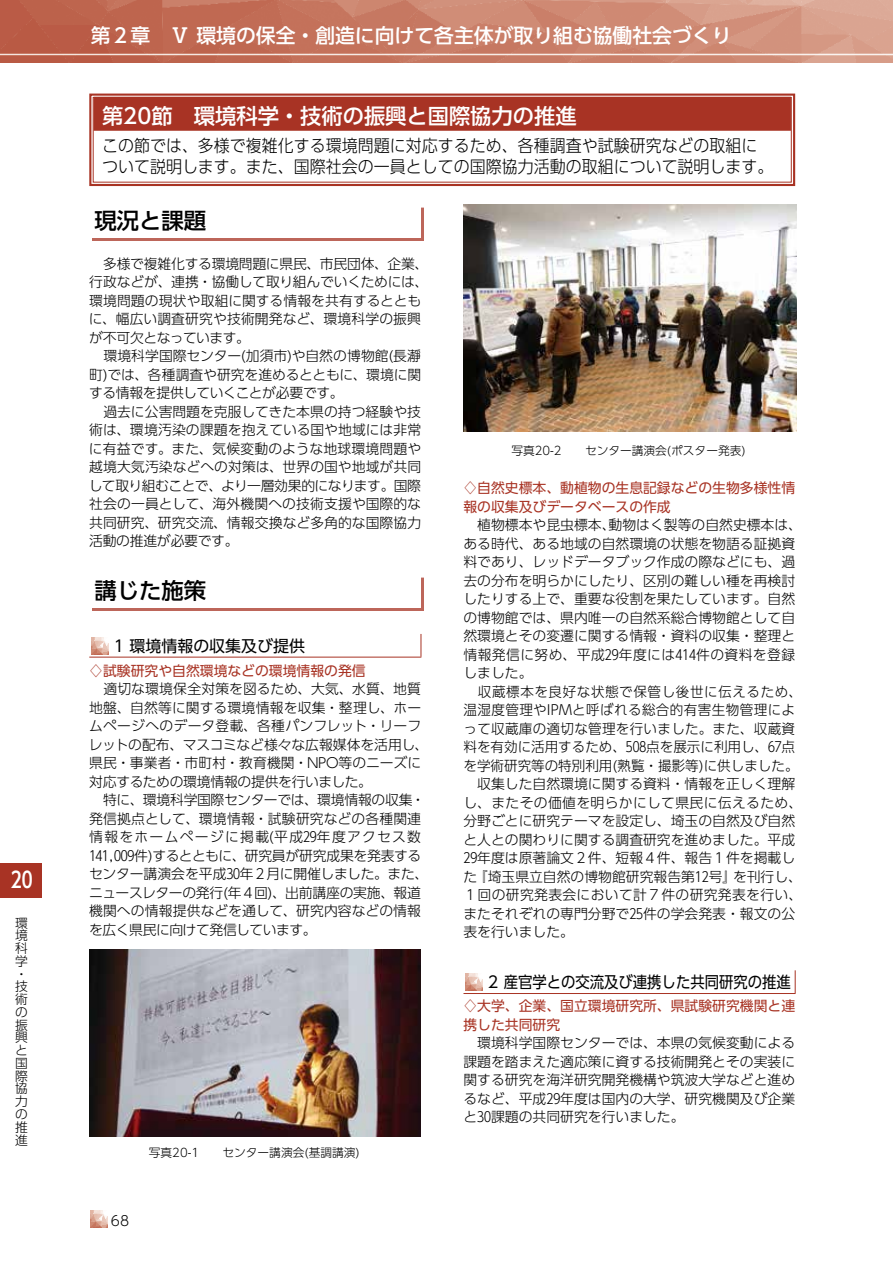
<style>
.page{position:relative;width:893px;height:1263px;background:#fff}
.page>*{position:absolute;margin:0;border:0;box-sizing:border-box;transform-origin:0 0}
.t1{font:500 22.35px "UD Shin Go Pr 6 N";color:#000}
.t2{font:500 21.75px "UD Shin Go Pr 6 N";color:#fff}
.t3{font:500 21.3px "UD Shin Go Pr 6 N";color:#fff}
.t4{font:500 19.8px "UD Shin Go Pr 6 N";color:#fff}
.t5{font:300 16.95px/21.3px "UD Shin Go Pr 6 N";color:#000;scale:.94 1}
.t6{font:15.9px "UD Shin Go Pr 6 N";color:#000}
.t7{font:300 13.8px/18.5px "UD Shin Go Pr 6 N";color:#000}
.t8{font:13.8px/18.5px "UD Shin Go Pr 6 N";color:#a83324}
.t9{font:300 12.75px/12.8px "UD Shin Go Pr 6 N";color:#000}
.t10{font:300 11.7px "UD Shin Go Pr 6 N";color:#000}
</style>
<div class="page">
<img style="left:90px;top:1211px;width:17px;height:17px">
<img style="left:0;top:0;width:893px;height:63px">
<div style="left:0;top:863px;width:42px;height:34px;background:#a83324"></div>
<svg style="left:795px;top:970px;width:1px;height:23px"></svg>
<hr style="left:463px;top:993px;width:333px;height:1px;background:#a83324">
<img style="left:466px;top:973px;width:17px;height:17px">
<div style="left:92px;top:207px;width:332px;height:34px;background:#bd665a"></div>
<div style="left:89px;top:205px;width:332px;height:33px;background:#fff"></div>
<div style="left:92px;top:577px;width:332px;height:34px;background:#bd665a"></div>
<div style="left:89px;top:574px;width:332px;height:34px;background:#fff"></div>
<svg style="left:421px;top:634px;width:1px;height:23px"></svg>
<hr style="left:89px;top:657px;width:332px;height:1px;background:#a83324">
<img style="left:91px;top:637px;width:17px;height:17px">
<img style="left:89px;top:949px;width:332px;height:188px">
<img style="left:463px;top:204px;width:333px;height:228px">
<svg style="left:89px;top:93px;width:707px;height:94px;background:#cc8981"></svg>
<svg style="left:92px;top:97px;width:700px;height:86px"></svg>
<h2 class="t2" style="left:11px;top:862px;width:23px">20</h2>
<p class="t9" style="left:15px;top:916px;width:14px">環境科学・技術の振興と国際協力の推進</p>
<h3 class="t4" style="left:91px;top:19px;width:642px">第２章　Ⅴ 環境の保全・創造に向けて各主体が取り組む協働社会づくり</h3>
<h3 class="t3" style="left:102px;top:99px;width:476px">第20節　環境科学・技術の振興と国際協力の推進</h3>
<p class="t5" style="left:102px;top:134px;width:716px">この節では、多様で複雑化する環境問題に対応するため、各種調査や試験研究などの取組について説明します。また、国際社会の一員としての国際協力活動の取組について説明します。</p>
<h1 class="t1" style="left:95px;top:203px;width:113px">現況と課題</h1>
<p class="t7" style="left:89px;top:254px;width:341px">　多様で複雑化する環境問題に県民、市民団体、企業、行政などが、連携・協働して取り組んでいくためには、環境問題の現状や取組に関する情報を共有するとともに、幅広い調査研究や技術開発など、環境科学の振興が不可欠となっています。<br>　環境科学国際センター(加須市)や自然の博物館(長瀞町)では、各種調査や研究を進めるとともに、環境に関する情報を提供していくことが必要です。<br>　過去に公害問題を克服してきた本県の持つ経験や技術は、環境汚染の課題を抱えている国や地域には非常に有益です。また、気候変動のような地球環境問題や越境大気汚染などへの対策は、世界の国や地域が共同して取り組むことで、より一層効果的になります。国際社会の一員として、海外機関への技術支援や国際的な共同研究、研究交流、情報交換など多角的な国際協力活動の推進が必要です。</p>
<h1 class="t1" style="left:95px;top:573px;width:113px">講じた施策</h1>
<p class="t6" style="left:114px;top:633px;width:193px">1 環境情報の収集及び提供</p>
<p class="t8" style="left:89px;top:661px;width:278px">♢試験研究や自然環境などの環境情報の発信</p>
<p class="t7" style="left:89px;top:679px;width:341px">　適切な環境保全対策を図るため、大気、水質、地質地盤、自然等に関する環境情報を収集・整理し、ホームページへのデータ登載、各種パンフレット・リーフレットの配布、マスコミなど様々な広報媒体を活用し、県民・事業者・市町村・教育機関・NPO等のニーズに対応するための環境情報の提供を行いました。<br>　特に、環境科学国際センターでは、環境情報の収集・発信拠点として、環境情報・試験研究などの各種関連情報をホームページに掲載(平成29年度アクセス数<br>141,009件)するとともに、研究員が研究成果を発表するセンター講演会を平成30年２月に開催しました。また、ニュースレターの発行(年４回)、出前講座の実施、報道機関への情報提供などを通して、研究内容などの情報を広く県民に向けて発信しています。</p>
<p class="t10" style="left:149px;top:1143px;width:212px">写真20-1　　センター講演会(基調講演)</p>
<p class="t7" style="left:111px;top:1211px;width:20px">68</p>
<p class="t10" style="left:511px;top:441px;width:236px">写真20-2　　センター講演会(ポスター発表)</p>
<p class="t8" style="left:463px;top:478px;width:333px">♢自然史標本、動植物の生息記録などの生物多様性情報の収集及びデータベースの作成</p>
<p class="t7" style="left:463px;top:515px;width:340px">　植物標本や昆虫標本、動物はく製等の自然史標本は、ある時代、ある地域の自然環境の状態を物語る証拠資料であり、レッドデータブック作成の際などにも、過去の分布を明らかにしたり、区別の難しい種を再検討したりする上で、重要な役割を果たしています。自然の博物館では、県内唯一の自然系総合博物館として自然環境とその変遷に関する情報・資料の収集・整理と情報発信に努め、平成29年度には414件の資料を登録しました。</p>
<p class="t7" style="left:463px;top:682px;width:340px;text-indent:14px">収蔵標本を良好な状態で保管し後世に伝えるため、温湿度管理やIPMと呼ばれる総合的有害生物管理によって収蔵庫の適切な管理を行いました。また、収蔵資料を有効に活用するため、508点を展示に利用し、67点を学術研究等の特別利用(熟覧・撮影等)に供しました。　収集した自然環境に関する資料・情報を正しく理解し、またその価値を明らかにして県民に伝えるため、分野ごとに研究テーマを設定し、埼玉の自然及び自然と人との関わりに関する調査研究を進めました。平成<br>29年度は原著論文２件、短報４件、報告１件を掲載した『埼玉県立自然の博物館研究報告第12号』を刊行し、<br>１回の研究発表会において計７件の研究発表を行い、またそれぞれの専門分野で25件の学会発表・報文の公表を行いました。</p>
<p class="t6" style="left:488px;top:969px;width:304px">2 産官学との交流及び連携した共同研究の推進</p>
<p class="t8" style="left:463px;top:996px;width:333px">♢大学、企業、国立環境研究所、県試験研究機関と連携した共同研究</p>
<p class="t7" style="left:463px;top:1033px;width:333px;text-align:justify">　環境科学国際センターでは、本県の気候変動による課題を踏まえた適応策に資する技術開発とその実装に関する研究を海洋研究開発機構や筑波大学などと進めるなど、平成29年度は国内の大学、研究機関及び企業と30課題の共同研究を行いました。</p>
</div>
